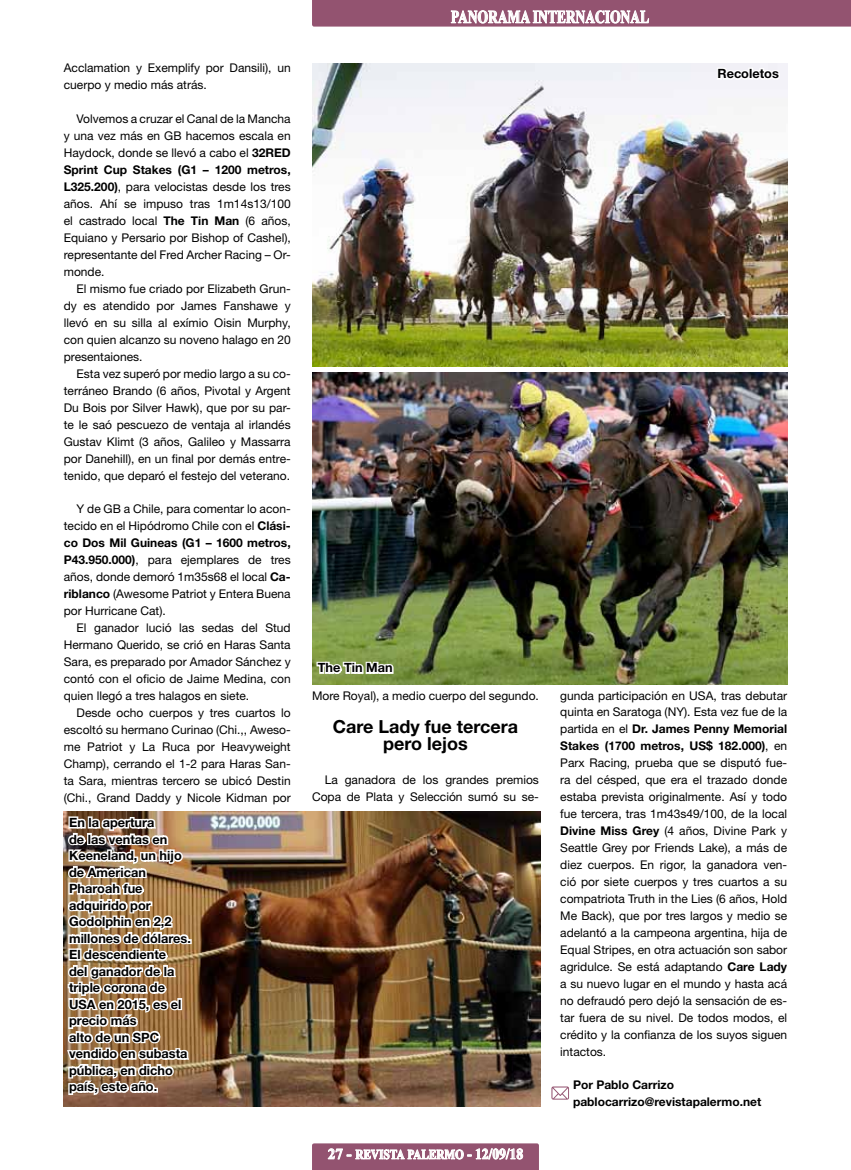
<style>
.page{position:relative;width:851px;height:1170px;background:#fff}
.page>*{position:absolute;margin:0;border:0;box-sizing:border-box;transform-origin:0 0}
.t1{font:700 18px/17px "Helvetica Neue LT Std";color:#000;text-align:center}
.t2{font:700 18px "Times New Roman";color:#fff;scale:.75 1}
.t3{font:700 13.5px "Times New Roman";color:#fff;scale:.83 1}
.t4{font:700 12.75px/16.5px "Helvetica Neue LT Std";color:#000}
.t5{font:12px/17px "Helvetica Neue LT Std";color:#000;text-align:justify}
.t6{font:700 12px/17px "Helvetica Neue LT Std";color:#000}
.s1{font-weight:700}
.s2{font-size:15px}
</style>
<div class="page">
<svg style="left:312px;top:1143px;width:227px;height:26px;background:#a67289"></svg>
<svg style="left:312px;top:0;width:538px;height:27px;background:#9d637d"></svg>
<img style="left:312px;top:64px;width:475px;height:303px">
<svg style="left:715px;top:66px;width:66px;height:15px"></svg>
<img style="left:64px;top:811px;width:476px;height:295px">
<img style="left:65px;top:814px;width:127px;height:282px">
<img style="left:312px;top:372px;width:475px;height:313px">
<svg style="left:315px;top:648px;width:80px;height:37px"></svg>
<svg style="left:551px;top:1086px;width:18px;height:13px"></svg>
<p class="t5" style="left:64px;top:59px;width:228px">Acclamation y Exemplify por Dansili), un cuerpo y medio más atrás.</p>
<p class="t5" style="left:64px;top:110px;width:228px;text-indent:13px">Volvemos a cruzar el Canal de la Mancha y una vez más en GB hacemos escala en Haydock, donde se llevó a cabo el <span class="s1">32RED Sprint Cup Stakes (G1 – 1200 metros, L325.200)</span>, para velocistas desde los tres años. Ahí se impuso tras 1m14s13/100 el castrado local <span class="s1">The Tin Man</span> (6 años, Equiano y Persario por Bishop of Cashel), representante del Fred Archer Racing – Or&shy;monde.</p>
<p class="t5" style="left:64px;top:280px;width:228px;text-indent:13px">El mismo fue criado por Elizabeth Grun&shy;dy es atendido por James Fanshawe y llevó en su silla al exímio Oisin Murphy, con quien alcanzo su noveno halago en 20 presentaiones.</p>
<p class="t5" style="left:64px;top:365px;width:228px;text-indent:13px">Esta vez superó por medio largo a su co&shy;terráneo Brando (6 años, Pivotal y Argent Du Bois por Silver Hawk), que por su par&shy;te le saó pescuezo de ventaja al irlandés Gustav Klimt (3 años, Galileo y Massarra por Danehill), en un final por demás entre&shy;tenido, que deparó el festejo del veterano.</p>
<p class="t5" style="left:64px;top:500px;width:228px;text-indent:13px">Y de GB a Chile, para comentar lo acon&shy;tecido en el Hipódromo Chile con el <span class="s1">Clási&shy;co Dos Mil Guineas (G1 – 1600 metros, P43.950.000)</span>, para ejemplares de tres años, donde demoró 1m35s68 el local <span class="s1">Ca&shy;riblanco</span> (Awesome Patriot y Entera Buena por Hurricane Cat).</p>
<p class="t5" style="left:64px;top:619px;width:228px;text-indent:13px">El ganador lució las sedas del Stud Hermano Querido, se crió en Haras Santa Sara, es preparado por Amador Sánchez y contó con el oficio de Jaime Medina, con quien llegó a tres halagos en siete.</p>
<p class="t5" style="left:64px;top:704px;width:228px;text-indent:13px">Desde ocho cuerpos y tres cuartos lo escoltó su hermano Curinao (Chi.,, Aweso&shy;me Patriot y La Ruca por Heavyweight Champ), cerrando el 1-2 para Haras San&shy;ta Sara, mientras tercero se ubicó Destin (Chi., Grand Daddy y Nicole Kidman por</p>
<p class="t4" style="left:69px;top:813px;width:123px">En la apertura<br>de las ventas en<br>Keeneland, un hijo de American<br>Pharoah fue adquirido por<br>Godolphin en 2,2 millones de dólares.<br>El descendiente<br>del ganador de la triple corona de<br>USA en 2015, es el precio más<br>alto de un SPC vendido en subasta pública, en dicho país, este año.</p>
<h1 class="t2" style="left:451px;top:4px;width:266px">PANORAMA INTERNACIONAL</h1>
<p class="t4" style="left:717px;top:65px;width:63px">Recoletos</p>
<p class="t4" style="left:318px;top:659px;width:76px">The Tin Man</p>
<p class="t5" style="left:312px;top:686px;width:228px">More Royal), a medio cuerpo del segundo.</p>
<h1 class="t1" style="left:333px;top:718px;width:187px">Care Lady fue tercera pero lejos</h1>
<p class="t5" style="left:312px;top:771px;width:228px;text-align:right">La ganadora de los grandes premios<br>Copa de Plata y Selección sumó su se-</p>
<p class="t3" style="left:328px;top:1144px;width:237px"><span class="s2">27 -</span> REVISTA PALERMO <span class="s2">- 12/09/18</span></p>
<p class="t5" style="left:560px;top:686px;width:228px">gunda participación en USA, tras debutar quinta en Saratoga (NY). Esta vez fue de la partida en el <span class="s1">Dr. James Penny Memorial Stakes (1700 metros, US$ 182.000)</span>, en Parx Racing, prueba que se disputó fue&shy;ra del césped, que era el trazado donde estaba prevista originalmente. Así y todo fue tercera, tras 1m43s49/100, de la local <span class="s1">Divine Miss Grey</span> (4 años, Divine Park y Seattle Grey por Friends Lake), a más de diez cuerpos. En rigor, la ganadora ven&shy;ció por siete cuerpos y tres cuartos a su compatriota Truth in the Lies (6 años, Hold Me Back), que por tres largos y medio se adelantó a la campeona argentina, hija de Equal Stripes, en otra actuación son sabor agridulce. Se está adaptando <span class="s1">Care Lady </span>a su nuevo lugar en el mundo y hasta acá no defraudó pero dejó la sensación de es&shy;tar fuera de su nivel. De todos modos, el crédito y la confianza de los suyos siguen intactos.</p>
<p class="t6" style="left:573px;top:1076px;width:190px">Por Pablo Carrizo pablocarrizo@revistapalermo.net</p>
</div>
